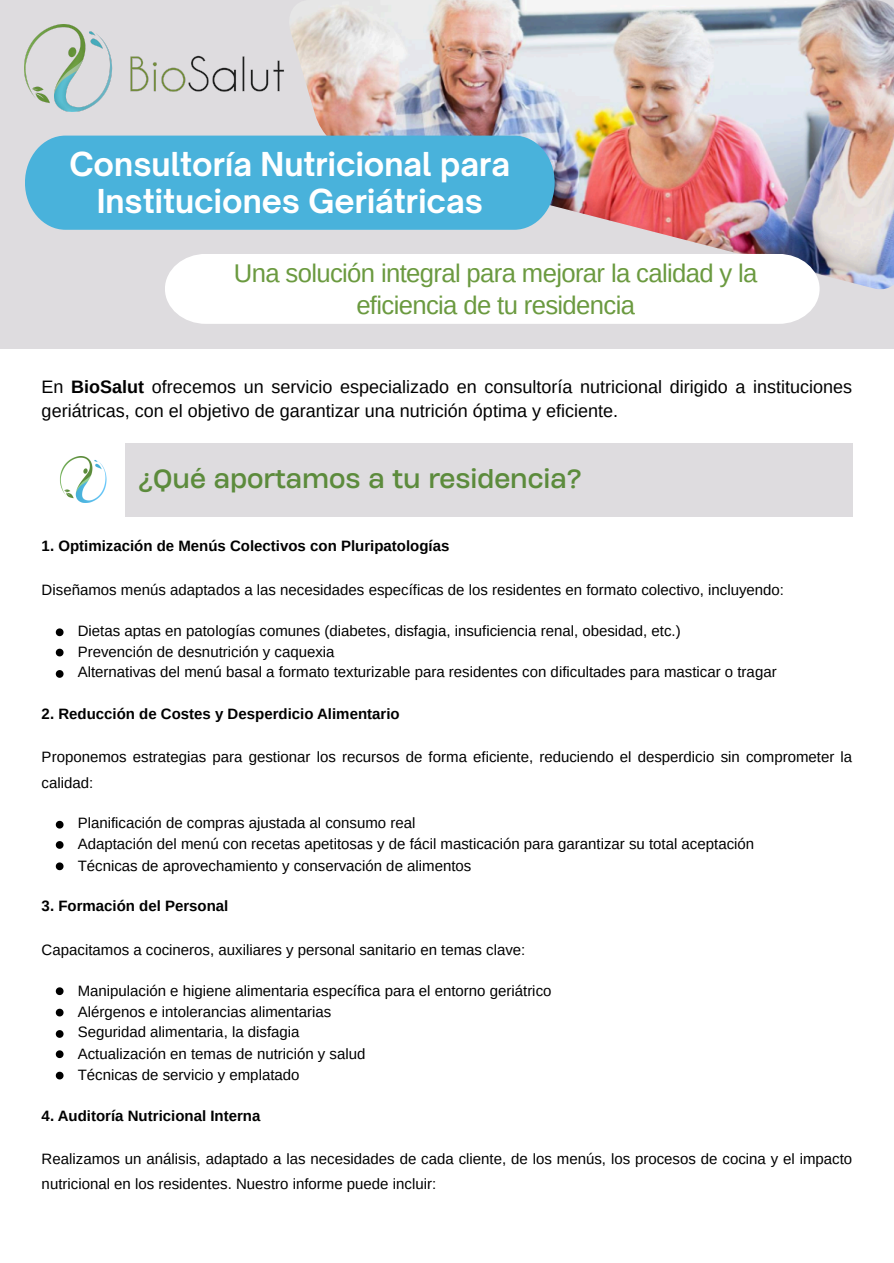
<style>
.page{position:relative;width:894px;height:1263px;background:#fff}
.page>*{position:absolute;margin:0;border:0;box-sizing:border-box;transform-origin:0 0}
.t1{font:700 31.5px/37.5px "Open Sauce One";color:#fff;text-align:center}
.t2{font:25.65px/32.4px "Arimo";letter-spacing:-.025em;color:#6b9a40;text-align:center}
.t3{font:24.75px "Heading Now 74";color:#5c8b3c}
.t4{font:18px/24.8px "Arimo";color:#000}
.t5{font:15px/25.8px "Arimo";color:#000}
.t6{font:700 15px "Arimo";color:#000}
.s1{font-weight:700}
</style>
<div class="page">
<svg style="left:56px;top:628px;width:7px;height:8px"></svg>
<svg style="left:56px;top:649px;width:7px;height:7px"></svg>
<svg style="left:56px;top:670px;width:7px;height:8px"></svg>
<svg style="left:56px;top:821px;width:7px;height:7px"></svg>
<svg style="left:56px;top:841px;width:7px;height:8px"></svg>
<svg style="left:56px;top:862px;width:7px;height:8px"></svg>
<svg style="left:56px;top:987px;width:7px;height:8px"></svg>
<svg style="left:56px;top:1009px;width:7px;height:7px"></svg>
<svg style="left:56px;top:1030px;width:7px;height:8px"></svg>
<svg style="left:56px;top:1050px;width:7px;height:8px"></svg>
<svg style="left:56px;top:1072px;width:7px;height:7px"></svg>
<div style="left:0;top:0;width:893px;height:349px;background:#dedcdf"></div>
<img style="left:289px;top:0;width:604px;height:289px">
<div style="left:25px;top:136px;width:529px;height:94px;background:#49b2db"></div>
<div style="left:165px;top:254px;width:654px;height:70px;background:#fff"></div>
<img style="left:25px;top:25px;width:259px;height:86px">
<div style="left:125px;top:443px;width:727px;height:73px;background:#dedcdf"></div>
<img style="left:60px;top:457px;width:47px;height:46px">
<p class="t1" style="left:69px;top:145px;width:442px">Consultoría Nutricional para<br>Instituciones Geriátricas</p>
<p class="t2" style="left:234px;top:257px;width:525px">Una solución integral para mejorar la calidad y la eficiencia de tu residencia</p>
<p class="t4" style="left:42px;top:374px;width:811px">En <span class="s1">BioSalut</span> ofrecemos un servicio especializado en consultoría nutricional dirigido a instituciones geriátricas, con el objetivo de garantizar una nutrición óptima y eficiente.</p>
<p class="t3" style="left:138px;top:462px;width:444px">¿Qué aportamos a tu residencia?</p>
<h2 class="t6" style="left:42px;top:538px;width:409px">1. Optimización de Menús Colectivos con Pluripatologías</h2>
<p class="t5" style="left:42px;top:577px;width:743px">Diseñamos menús adaptados a las necesidades específicas de los residentes en formato colectivo, incluyendo:</p>
<p class="t5" style="left:78px;top:618px;width:604px">Dietas aptas en patologías comunes (diabetes, disfagia, insuficiencia renal, obesidad, etc.)</p>
<p class="t5" style="left:78px;top:639px;width:258px">Prevención de desnutrición y caquexia</p>
<p class="t5" style="left:78px;top:659px;width:700px">Alternativas del menú basal a formato texturizable para residentes con dificultades para masticar o tragar</p>
<h2 class="t6" style="left:42px;top:705px;width:359px">2. Reducción de Costes y Desperdicio Alimentario</h2>
<p class="t5" style="left:42px;top:744px;width:811px">Proponemos estrategias para gestionar los recursos de forma eficiente, reduciendo el desperdicio sin comprometer la calidad:</p>
<p class="t5" style="left:78px;top:810px;width:339px">Planificación de compras ajustada al consumo real</p>
<p class="t5" style="left:78px;top:831px;width:677px">Adaptación del menú con recetas apetitosas y de fácil masticación para garantizar su total aceptación</p>
<p class="t5" style="left:78px;top:853px;width:395px">Técnicas de aprovechamiento y conservación de alimentos</p>
<h2 class="t6" style="left:42px;top:898px;width:188px">3. Formación del Personal</h2>
<p class="t5" style="left:42px;top:937px;width:485px">Capacitamos a cocineros, auxiliares y personal sanitario en temas clave:</p>
<p class="t5" style="left:78px;top:978px;width:475px">Manipulación e higiene alimentaria específica para el entorno geriátrico</p>
<p class="t5" style="left:78px;top:999px;width:255px">Alérgenos e intolerancias alimentarias</p>
<p class="t5" style="left:78px;top:1019px;width:223px">Seguridad alimentaria, la disfagia</p>
<p class="t5" style="left:78px;top:1041px;width:289px">Actualización en temas de nutrición y salud</p>
<p class="t5" style="left:78px;top:1062px;width:223px">Técnicas de servicio y emplatado</p>
<h2 class="t6" style="left:42px;top:1107px;width:220px">4. Auditoría Nutricional Interna</h2>
<p class="t5" style="left:42px;top:1147px;width:811px;line-height:24.8px">Realizamos un análisis, adaptado a las necesidades de cada cliente, de los menús, los procesos de cocina y el impacto nutricional en los residentes. Nuestro informe puede incluir:</p>
</div>
